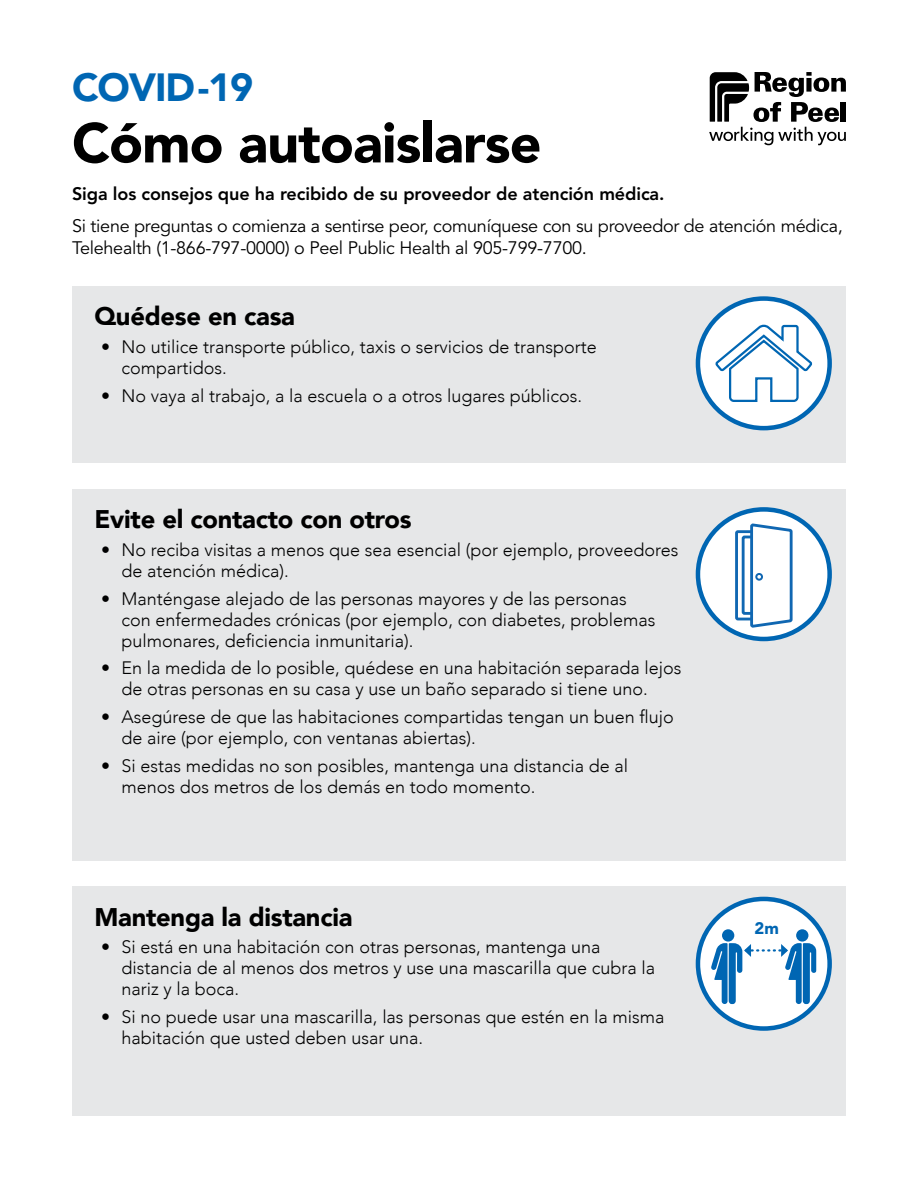
<style>
.page{position:relative;width:918px;height:1188px;background:#fff}
.page>*{position:absolute;margin:0;border:0;box-sizing:border-box;transform-origin:0 0}
.t1{font:900 55.5px "Avenir LT Std";letter-spacing:-.015em;color:#000}
.t2{font:900 39px "Avenir LT Std";letter-spacing:-.03em;color:#0066b3}
.t3{font:900 25.5px "Avenir";letter-spacing:-.01em;color:#000}
.t4{font:300 18px/21px "Avenir";color:#000}
.t5{font:18px/22.5px "Avenir LT Std";letter-spacing:-.015em;color:#000}
.t6{font:800 18px "Avenir LT Std";letter-spacing:-.005em;color:#000}
.t7{font:900 16.65px "Avenir LT Std";color:#0066b3}
</style>
<div class="page">
<svg style="left:709px;top:72px;width:137px;height:73px"></svg>
<div style="left:72px;top:887px;width:774px;height:229px;background:#e6e7e8"></div>
<div style="left:698px;top:899px;width:132px;height:130px;background:#fff;border-radius:50%"></div>
<div style="left:722px;top:929px;width:12px;height:13px;background:#0066b3;border-radius:50%"></div>
<div style="left:796px;top:929px;width:12px;height:13px;background:#0066b3;border-radius:50%"></div>
<svg style="left:711px;top:943px;width:106px;height:61px"></svg>
<div style="left:696px;top:897px;width:136px;height:134px;border:4px solid #0066b3;border-radius:50%"></div>
<div style="left:72px;top:286px;width:774px;height:177px;background:#e6e7e8"></div>
<div style="left:698px;top:299px;width:132px;height:129px;background:#fff;border-radius:50%"></div>
<svg style="left:716px;top:325px;width:96px;height:77px"></svg>
<div style="left:696px;top:296px;width:136px;height:134px;border:4px solid #0066b3;border-radius:50%"></div>
<div style="left:72px;top:489px;width:774px;height:371px;background:#e6e7e8"></div>
<div style="left:698px;top:509px;width:132px;height:130px;background:#fff;border-radius:50%"></div>
<svg style="left:735px;top:524px;width:58px;height:104px"></svg>
<div style="left:755px;top:573px;width:8px;height:8px;border:2px solid #1067b2;border-radius:50%"></div>
<div style="left:696px;top:507px;width:136px;height:134px;border:4px solid #0066b3;border-radius:50%"></div>
<h2 class="t2" style="left:72px;top:64px;width:183px">COVID-19</h2>
<h1 class="t1" style="left:72px;top:110px;width:471px">Cómo autoaislarse</h1>
<p class="t6" style="left:72px;top:183px;width:594px">Siga los consejos que ha recibido de su proveedor de atención médica.</p>
<p class="t5" style="left:72px;top:215px;width:772px">Si tiene preguntas o comienza a sentirse peor, comuníquese con su proveedor de atención médica,<br>Telehealth (1-866-797-0000) o Peel Public Health al 905-799-7700.</p>
<h3 class="t3" style="left:94px;top:294px;width:202px">Quédese en casa</h3>
<p class="t4" style="left:122px;top:336px;width:477px;text-indent:-20px">• No utilice transporte público, taxis o servicios de transporte compartidos.</p>
<p class="t4" style="left:101px;top:385px;width:482px">• No vaya al trabajo, a la escuela o a otros lugares públicos.</p>
<h3 class="t3" style="left:94px;top:497px;width:319px">Evite el contacto con otros</h3>
<p class="t4" style="left:122px;top:539px;width:559px;text-indent:-20px">• No reciba visitas a menos que sea esencial (por ejemplo, proveedores de atención médica).</p>
<p class="t4" style="left:122px;top:588px;width:535px;text-indent:-20px">• Manténgase alejado de las personas mayores y de las personas con enfermedades crónicas (por ejemplo, con diabetes, problemas pulmonares, deficiencia inmunitaria).</p>
<p class="t4" style="left:122px;top:658px;width:561px;text-indent:-20px">• En la medida de lo posible, quédese en una habitación separada lejos de otras personas en su casa y use un baño separado si tiene uno.</p>
<p class="t4" style="left:122px;top:706px;width:554px;text-indent:-20px">• Asegúrese de que las habitaciones compartidas tengan un buen flujo de aire (por ejemplo, con ventanas abiertas).</p>
<p class="t4" style="left:122px;top:755px;width:508px;text-indent:-20px">• Si estas medidas no son posibles, mantenga una distancia de al menos dos metros de los demás en todo momento.</p>
<h3 class="t3" style="left:94px;top:895px;width:259px">Mantenga la distancia</h3>
<p class="t4" style="left:122px;top:937px;width:535px;text-indent:-20px">• Si está en una habitación con otras personas, mantenga una distancia de al menos dos metros y use una mascarilla que cubra la nariz y la boca.</p>
<p class="t4" style="left:122px;top:1006px;width:545px;text-indent:-20px">• Si no puede usar una mascarilla, las personas que estén en la misma habitación que usted deben usar una.</p>
<p class="t7" style="left:755px;top:918px;width:26px">2m</p>
</div>
